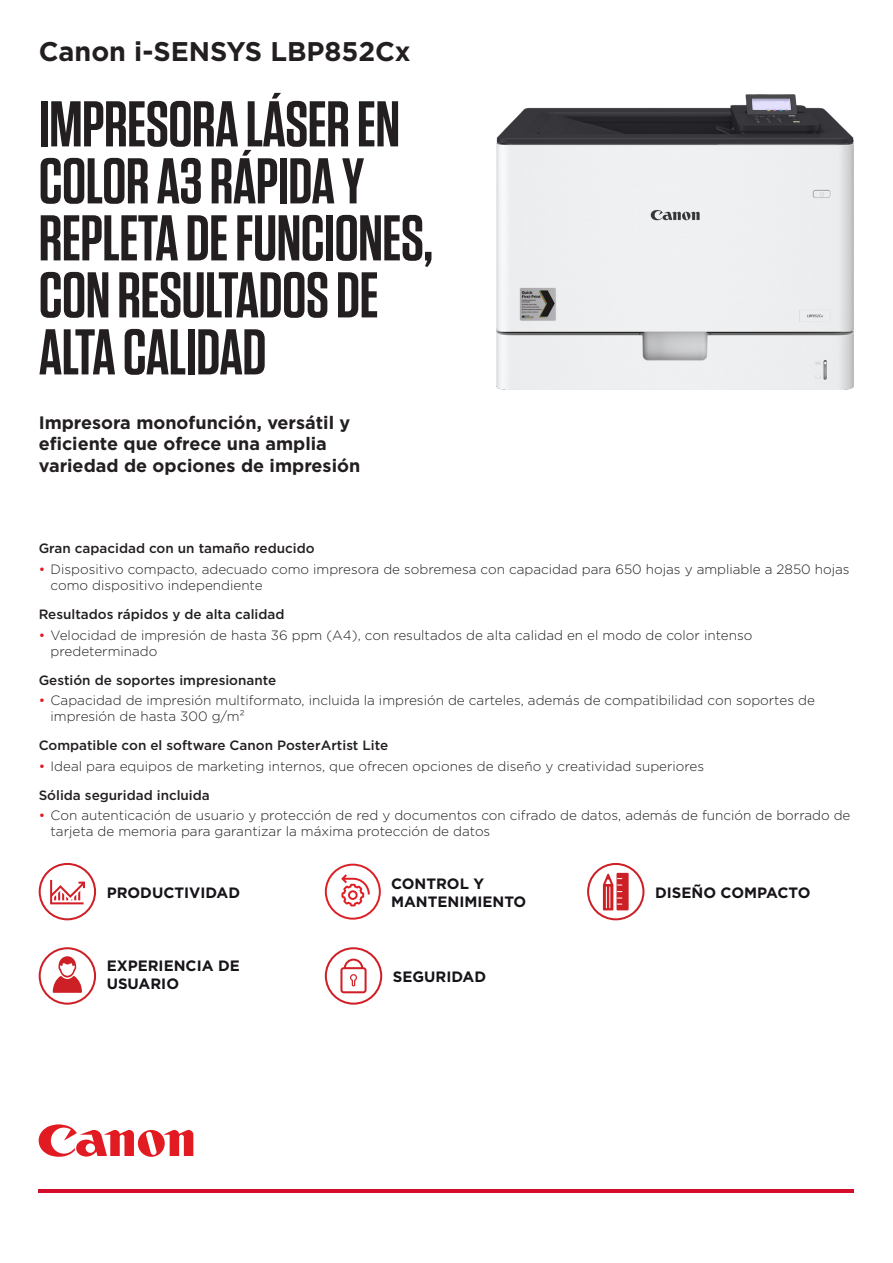
<style>
.page{position:relative;width:893px;height:1263px;background:#fff}
.page>*{position:absolute;margin:0;border:0;box-sizing:border-box;transform-origin:0 0}
.Headline{font:600 64.5px/57px "Tungsten";letter-spacing:-.01em;color:#231f20}
.INTRO{font:700 27px "Gotham";color:#231f20}
.Product_name{font:700 18px/21.6px "Gotham";color:#231f20}
.Sub-headline{font:700 15px/18px "Gotham";color:#171419}
.t1{font:300 13.5px/16.2px "Gotham";color:#231f20}
.BODY_BULLETS{font:500 13.5px "Gotham";color:#231f20}
.s1{font-weight:400;color:#e21a21}
</style>
<div class="page">
<svg style="left:39px;top:1124px;width:154px;height:33px"></svg>
<hr style="left:39px;top:1189px;width:815px;height:3px;background:#d30d2b">
<img style="left:496px;top:95px;width:358px;height:294px">
<svg style="left:587px;top:863px;width:57px;height:57px"></svg>
<svg style="left:325px;top:947px;width:57px;height:58px"></svg>
<svg style="left:39px;top:947px;width:57px;height:58px"></svg>
<svg style="left:39px;top:863px;width:57px;height:57px"></svg>
<svg style="left:325px;top:864px;width:56px;height:56px"></svg>
<p class="INTRO" style="left:39px;top:33px;width:373px">Canon i-SENSYS LBP852Cx</p>
<p class="Headline" style="left:39px;top:97px;width:396px">IMPRESORA LÁSER EN<br>COLOR A3 RÁPIDA Y<br>REPLETA DE FUNCIONES,<br>CON RESULTADOS DE<br>ALTA CALIDAD</p>
<p class="Product_name" style="left:39px;top:411px;width:323px">Impresora monofunción, versátil y eficiente que ofrece una amplia variedad de opciones de impresión</p>
<p class="BODY_BULLETS" style="left:39px;top:540px;width:277px">Gran capacidad con un tamaño reducido</p>
<p class="t1" style="left:51px;top:561px;width:801px;text-indent:-12px"><span class="s1">•</span> Dispositivo compacto, adecuado como impresora de sobremesa con capacidad para 650 hojas y ampliable a 2850 hojas como dispositivo independiente</p>
<p class="BODY_BULLETS" style="left:39px;top:605px;width:247px">Resultados rápidos y de alta calidad</p>
<p class="t1" style="left:51px;top:626px;width:703px;text-indent:-12px"><span class="s1">•</span> Velocidad de impresión de hasta 36 ppm (A4), con resultados de alta calidad en el modo de color intenso predeterminado</p>
<p class="BODY_BULLETS" style="left:39px;top:671px;width:239px">Gestión de soportes impresionante</p>
<p class="t1" style="left:51px;top:692px;width:766px;text-indent:-12px"><span class="s1">•</span> Capacidad de impresión multiformato, incluida la impresión de carteles, además de compatibilidad con soportes de impresión de hasta 300 g/m²</p>
<p class="BODY_BULLETS" style="left:39px;top:737px;width:351px">Compatible con el software Canon PosterArtist Lite</p>
<p class="t1" style="left:39px;top:757px;width:667px"><span class="s1">•</span> Ideal para equipos de marketing internos, que ofrecen opciones de diseño y creatividad superiores</p>
<p class="BODY_BULLETS" style="left:39px;top:786px;width:173px">Sólida seguridad incluida</p>
<p class="t1" style="left:51px;top:807px;width:801px;text-indent:-12px"><span class="s1">•</span> Con autenticación de usuario y protección de red y documentos con cifrado de datos, además de función de borrado de tarjeta de memoria para garantizar la máxima protección de datos</p>
<p class="Sub-headline" style="left:107px;top:883px;width:135px">PRODUCTIVIDAD</p>
<p class="Sub-headline" style="left:391px;top:874px;width:137px">CONTROL Y<br>MANTENIMIENTO</p>
<p class="Sub-headline" style="left:107px;top:957px;width:135px">EXPERIENCIA DE<br>USUARIO</p>
<p class="Sub-headline" style="left:393px;top:967px;width:95px">SEGURIDAD</p>
<p class="Sub-headline" style="left:655px;top:883px;width:157px">DISEÑO COMPACTO</p>
</div>
